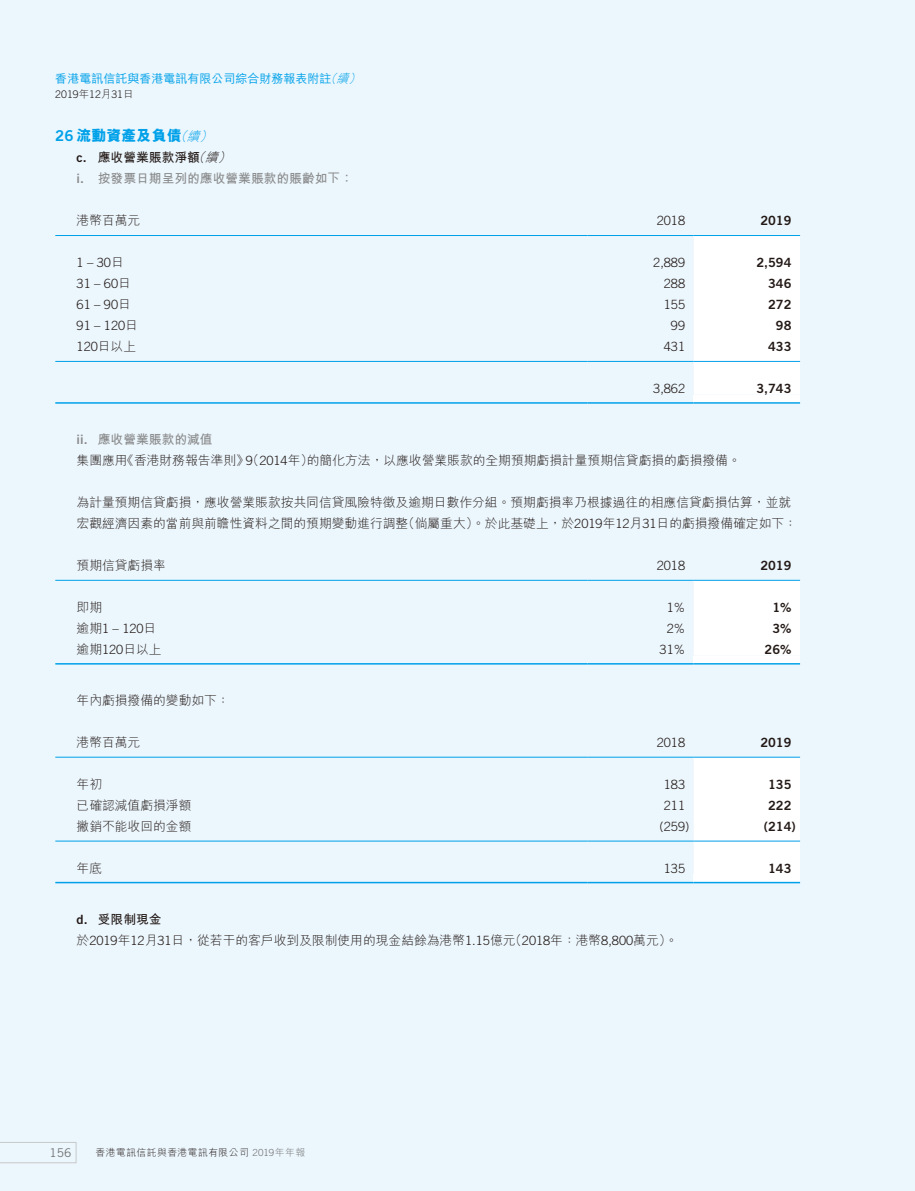
<style>
.page{position:relative;width:915px;height:1191px;background:#fff}
.page>*{position:absolute;margin:0;border:0;box-sizing:border-box;transform-origin:0 0}
.t1{font:800 15px "M Hei HK";color:#00a1e9}
.t2{font:300 12.75px/21px "M Hei HK";color:#231916}
.t3{font:300 12.75px "Trade Gothic LT Std";color:#231916}
.t4{font:12.75px "Trade Gothic LT Std Bd 2";color:#231916}
.t5{font:700 12.75px/21px "M Hei HK";color:#898989}
.t6{font:500 12px "M Hei HK";color:#00a1e9}
.t7{font:12px "Trade Gothic LT Std";color:#727272}
.t8{font:300 10.5px "Trade Gothic LT Std";color:#231916}
.t9{font:300 9.75px "M Hei HK";letter-spacing:.05em;color:#231916}
.s1{font-weight:300;font-style:italic}
.s2{font-family:"M Hei HK"}
.s3{font-family:"Trade Gothic LT Std Bd 2";font-weight:400}
.s4{font-weight:300;font-style:italic;font-size:12.75px}
.s5{font-family:"Trade Gothic LT Std Bd 2";font-weight:400;color:#231916}
.s6{color:#231916}
.s7{font-weight:300;font-style:italic;color:#231916}
.s8{font-family:"Trade Gothic LT Std Bd 2";font-weight:400;color:#898989}
.s9{font-weight:700;color:#898989}
.s10{font-family:"Trade Gothic LT Std"}
.s11{font-weight:700}
.s12{font-family:"Trade Gothic LT Std";color:#727272}
.s13{color:#727272}
</style>
<div class="page">
<div style="left:0;top:0;width:914px;height:1191px;background:#ebf6fd"></div>
<svg style="left:0;top:1142px;width:76px;height:21px"></svg>
<div style="left:693px;top:236px;width:106px;height:159px;background:#fff"></div>
<div style="left:693px;top:395px;width:106px;height:9px;background:#fff"></div>
<hr style="left:55px;top:235px;width:532px;height:1px;background:#00a1e9">
<hr style="left:587px;top:235px;width:106px;height:1px;background:#00a1e9">
<hr style="left:693px;top:235px;width:106px;height:1px;background:#00a1e9">
<hr style="left:55px;top:361px;width:532px;height:1px;background:#00a1e9">
<hr style="left:587px;top:361px;width:106px;height:1px;background:#00a1e9">
<hr style="left:693px;top:361px;width:106px;height:1px;background:#00a1e9">
<hr style="left:55px;top:402px;width:532px;height:2px;background:#00a1e9">
<hr style="left:587px;top:402px;width:106px;height:2px;background:#00a1e9">
<hr style="left:693px;top:402px;width:106px;height:2px;background:#00a1e9">
<div style="left:694px;top:581px;width:105px;height:74px;background:#fff"></div>
<div style="left:693px;top:655px;width:106px;height:9px;background:#fff"></div>
<hr style="left:55px;top:580px;width:532px;height:1px;background:#00a1e9">
<hr style="left:587px;top:580px;width:106px;height:1px;background:#00a1e9">
<hr style="left:693px;top:580px;width:106px;height:1px;background:#00a1e9">
<hr style="left:55px;top:663px;width:532px;height:1px;background:#00a1e9">
<hr style="left:587px;top:663px;width:106px;height:1px;background:#00a1e9">
<hr style="left:693px;top:663px;width:106px;height:1px;background:#00a1e9">
<div style="left:693px;top:758px;width:106px;height:116px;background:#fff"></div>
<div style="left:693px;top:874px;width:106px;height:9px;background:#fff"></div>
<hr style="left:55px;top:757px;width:532px;height:1px;background:#00a1e9">
<hr style="left:587px;top:757px;width:106px;height:1px;background:#00a1e9">
<hr style="left:693px;top:757px;width:106px;height:1px;background:#00a1e9">
<hr style="left:55px;top:840px;width:532px;height:1px;background:#00a1e9">
<hr style="left:587px;top:840px;width:106px;height:1px;background:#00a1e9">
<hr style="left:693px;top:840px;width:106px;height:1px;background:#00a1e9">
<hr style="left:55px;top:882px;width:532px;height:1px;background:#00a1e9">
<hr style="left:587px;top:882px;width:106px;height:1px;background:#00a1e9">
<hr style="left:693px;top:882px;width:106px;height:1px;background:#00a1e9">
<p class="t6" style="left:55px;top:70px;width:311px">香港電訊信託與香港電訊有限公司綜合財務報表附註<span class="s1">（續）</span></p>
<p class="t8" style="left:55px;top:88px;width:80px">2019<span class="s2">年</span>12<span class="s2">月</span>31<span class="s2">日</span></p>
<p class="t1" style="left:55px;top:125px;width:163px"><span class="s3">26</span> 流動資產及負債<span class="s4">（續）</span></p>
<p class="t5" style="left:77px;top:146px;width:278px"><span class="s5">c.</span> <span class="s6">應收營業賬款淨額</span><span class="s7">（續）<br></span><span class="s3">i.</span> 按發票日期呈列的應收營業賬款的賬齡如下：</p>
<p class="t2" style="left:77px;top:210px;width:65px">港幣百萬元</p>
<p class="t3" style="left:656px;top:213px;width:30px">2018</p>
<p class="t4" style="left:760px;top:213px;width:33px">2019</p>
<p class="t3" style="left:77px;top:255px;width:49px">1 – 30<span class="s2">日</span></p>
<p class="t3" style="left:653px;top:255px;width:33px">2,889</p>
<p class="t4" style="left:756px;top:255px;width:37px">2,594</p>
<p class="t3" style="left:77px;top:276px;width:56px">31 – 60<span class="s2">日</span></p>
<p class="t3" style="left:663px;top:276px;width:23px">288</p>
<p class="t4" style="left:767px;top:276px;width:25px">346</p>
<p class="t3" style="left:77px;top:297px;width:56px">61 – 90<span class="s2">日</span></p>
<p class="t3" style="left:663px;top:297px;width:23px">155</p>
<p class="t4" style="left:767px;top:297px;width:25px">272</p>
<p class="t3" style="left:77px;top:318px;width:63px">91 – 120<span class="s2">日</span></p>
<p class="t3" style="left:670px;top:318px;width:16px">99</p>
<p class="t4" style="left:775px;top:318px;width:17px">98</p>
<p class="t3" style="left:77px;top:339px;width:61px">120<span class="s2">日以上</span></p>
<p class="t3" style="left:663px;top:339px;width:23px">431</p>
<p class="t4" style="left:767px;top:339px;width:25px">433</p>
<p class="t3" style="left:653px;top:381px;width:33px">3,862</p>
<p class="t4" style="left:756px;top:381px;width:37px">3,743</p>
<p class="t2" style="left:77px;top:428px;width:665px"><span class="s8">ii.</span> <span class="s9">應收營業賬款的減值<br></span>集團應用《香港財務報告準則》<span class="s10">9</span>（<span class="s10">2014</span>年）的簡化方法，以應收營業賬款的全期預期虧損計量預期信貸虧損的虧損撥備。</p>
<p class="t2" style="left:77px;top:491px;width:721px">為計量預期信貸虧損，應收營業賬款按共同信貸風險特徵及逾期日數作分組。預期虧損率乃根據過往的相應信貸虧損估算，並就宏觀經濟因素的當前與前瞻性資料之間的預期變動進行調整（倘屬重大）。於此基礎上，於<span class="s10">2019</span>年<span class="s10">12</span>月<span class="s10">31</span>日的虧損撥備確定如下：</p>
<p class="t2" style="left:77px;top:554px;width:91px">預期信貸虧損率</p>
<p class="t3" style="left:656px;top:558px;width:30px">2018</p>
<p class="t4" style="left:760px;top:557px;width:33px">2019</p>
<p class="t2" style="left:77px;top:596px;width:27px">即期</p>
<p class="t3" style="left:666px;top:600px;width:20px">1%</p>
<p class="t4" style="left:772px;top:599px;width:21px">1%</p>
<p class="t3" style="left:77px;top:621px;width:81px"><span class="s2">逾期</span>1 – 120<span class="s2">日</span></p>
<p class="t3" style="left:666px;top:621px;width:20px">2%</p>
<p class="t4" style="left:772px;top:620px;width:21px">3%</p>
<p class="t2" style="left:77px;top:638px;width:87px">逾期<span class="s10">120</span>日以上</p>
<p class="t3" style="left:659px;top:642px;width:27px">31%</p>
<p class="t4" style="left:764px;top:641px;width:28px">26%</p>
<p class="t2" style="left:77px;top:689px;width:155px">年內虧損撥備的變動如下：</p>
<p class="t2" style="left:77px;top:731px;width:65px">港幣百萬元</p>
<p class="t3" style="left:656px;top:735px;width:30px">2018</p>
<p class="t4" style="left:760px;top:734px;width:33px">2019</p>
<p class="t2" style="left:77px;top:773px;width:27px">年初</p>
<p class="t3" style="left:663px;top:776px;width:23px">183</p>
<p class="t4" style="left:767px;top:776px;width:25px">135</p>
<p class="t2" style="left:77px;top:794px;width:116px">已確認減值虧損淨額</p>
<p class="t3" style="left:663px;top:797px;width:23px">211</p>
<p class="t4" style="left:767px;top:797px;width:25px">222</p>
<p class="t2" style="left:77px;top:815px;width:116px">撇銷不能收回的金額</p>
<p class="t3" style="left:659px;top:818px;width:31px">(259)</p>
<p class="t4" style="left:763px;top:818px;width:33px">(214)</p>
<p class="t2" style="left:77px;top:857px;width:27px">年底</p>
<p class="t3" style="left:663px;top:860px;width:23px">135</p>
<p class="t4" style="left:767px;top:860px;width:25px">143</p>
<p class="t2" style="left:77px;top:908px;width:602px"><span class="s3">d.</span> <span class="s11">受限制現金<br></span>於<span class="s10">2019</span>年<span class="s10">12</span>月<span class="s10">31</span>日，從若干的客戶收到及限制使用的現金結餘為港幣<span class="s10">1.15</span>億元（<span class="s10">2018</span>年：港幣<span class="s10">8,800</span>萬元）。</p>
<p class="t7" style="left:49px;top:1145px;width:23px">156</p>
<p class="t9" style="left:96px;top:1145px;width:211px">香港電訊信託與香港電訊有限公司 <span class="s12">2019</span> <span class="s13">年年報</span></p>
</div>
